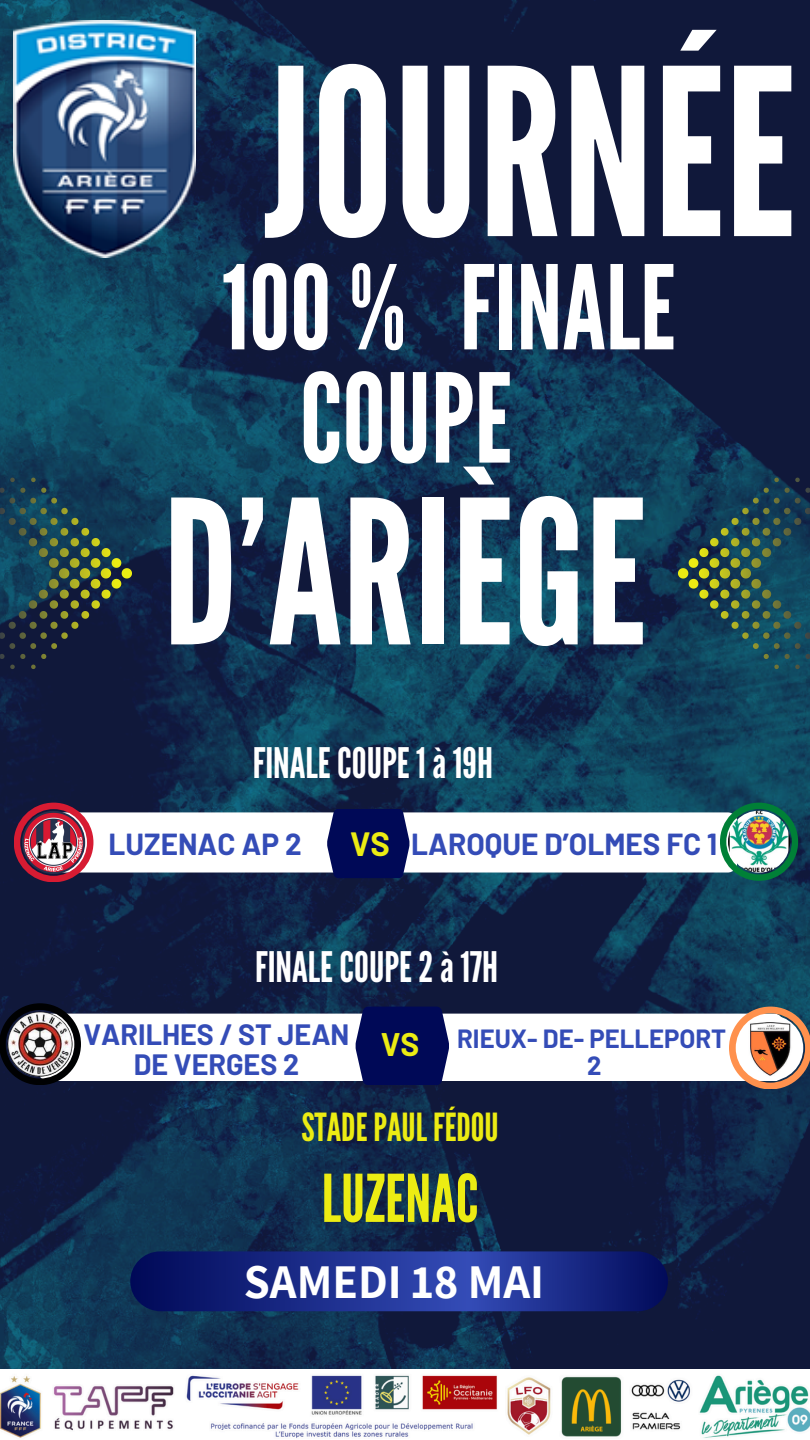
<style>
.page{position:relative;width:810px;height:1440px;background:#fff}
.page>*{position:absolute;margin:0;border:0;box-sizing:border-box;transform-origin:0 0}
.t1{font:231.8px "League Gothic";color:#fff}
.t2{font:199.8px "League Gothic";color:#fff}
.t3{font:123.2px "League Gothic";color:#fff}
.t4{font:116.2px "League Gothic";color:#fff}
.t5{font:65.7px "League Gothic";color:#ecec13}
.t6{font:700 47.1px "Assistant";color:#fff}
.t7{font:42px "League Gothic";color:#fff}
.t8{font:38.7px "League Gothic";color:#ecec13}
.t9{font:700 32.9px "Barlow";color:#ecec13}
.t10{font:700 31.9px "Barlow";color:#ecec13}
.t11{font:700 29.7px "Barlow";color:#344cb7}
.t12{font:700 28.7px/30px "Barlow";color:#344cb7;text-align:center}
.t13{font:700 25.7px "Barlow";color:#344cb7}
</style>
<div class="page">
<img style="left:0;top:0;width:810px;height:1369px">
<div style="left:54px;top:812px;width:314px;height:61px;background:#fff;border-radius:10px"></div>
<div style="left:387px;top:812px;width:350px;height:61px;background:#fff;border-radius:10px"></div>
<svg style="left:327px;top:809px;width:83px;height:69px;background:#111961"></svg>
<svg style="left:14px;top:803px;width:79px;height:79px;background:#954c60"></svg>
<img style="left:720px;top:803px;width:78px;height:78px">
<svg style="left:130px;top:1251px;width:538px;height:60px;background:#1a2b86"></svg>
<svg style="left:0;top:478px;width:132px;height:191px;background:#213c48"></svg>
<svg style="left:678px;top:478px;width:132px;height:191px;background:#214b54"></svg>
<div style="left:39px;top:1014px;width:338px;height:67px;background:#fff;border-radius:10px"></div>
<div style="left:400px;top:1014px;width:383px;height:67px;background:#fff;border-radius:10px"></div>
<svg style="left:356px;top:1007px;width:93px;height:78px;background:#0e175f"></svg>
<img style="left:0;top:1003px;width:81px;height:82px">
<svg style="left:729px;top:1007px;width:81px;height:82px"></svg>
<img style="left:14px;top:21px;width:182px;height:237px">
<img style="left:0;top:1375px;width:810px;height:63px">
<p class="t1" style="left:263px;top:19px;width:534px">JOURNÉE</p>
<p class="t4" style="left:222px;top:241px;width:455px">100 % FINALE</p>
<p class="t3" style="left:300px;top:347px;width:214px">COUPE</p>
<h3 class="t2" style="left:163px;top:458px;width:485px">D’ARIÈGE</h3>
<p class="t7" style="left:253px;top:739px;width:242px">FINALE COUPE 1à19H</p>
<p class="t11" style="left:108px;top:825px;width:195px">LUZENAC AP 2</p>
<p class="t9" style="left:350px;top:823px;width:41px">VS</p>
<h1 class="t11" style="left:411px;top:825px;width:307px">LAROQUE D’OLMES FC 1</h1>
<h5 class="t7" style="left:255px;top:943px;width:245px">FINALE COUPE 2à17H</h5>
<p class="t12" style="left:83px;top:1019px;width:268px">VARILHES / ST JEAN<br>DE VERGES 2</p>
<p class="t10" style="left:381px;top:1024px;width:40px">VS</p>
<p class="t13" style="left:457px;top:1023px;width:271px">RIEUX- DE- PELLEPORT</p>
<p class="t13" style="left:587px;top:1050px;width:16px">2</p>
<p class="t8" style="left:301px;top:1105px;width:199px">STADEPAUL FÉDOU</p>
<p class="t5" style="left:322px;top:1160px;width:158px">LUZENAC</p>
<h6 class="t6" style="left:244px;top:1250px;width:302px">SAMEDI 18 MAI</h6>
</div>
